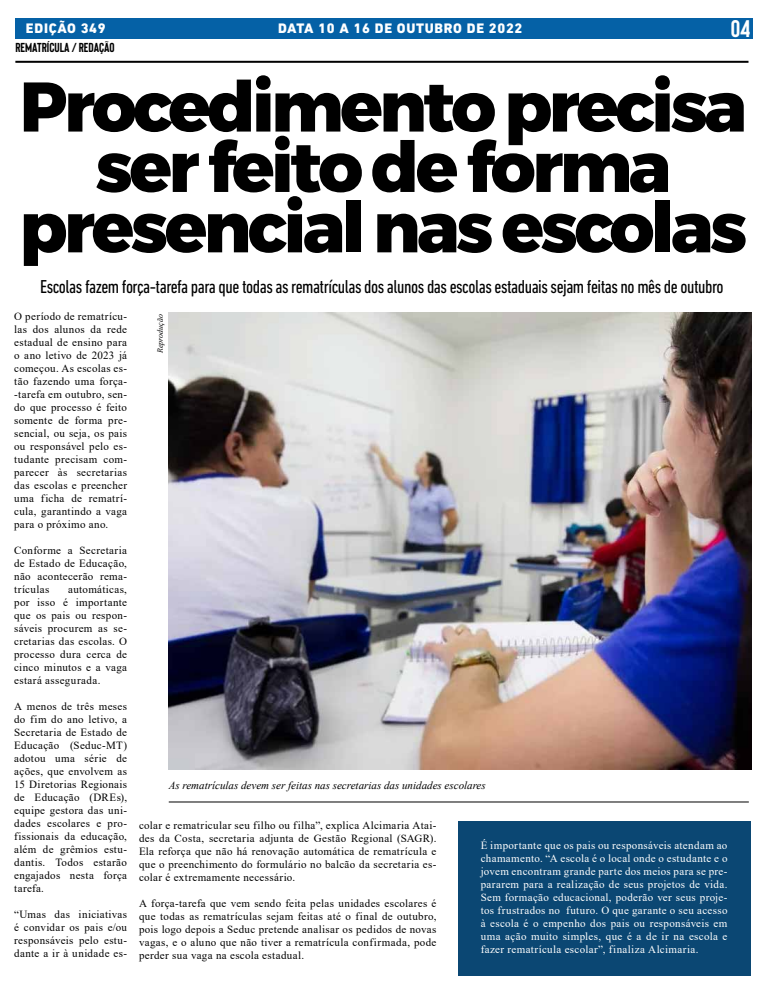
<style>
.page{position:relative;width:780px;height:993px;background:#fff}
.page>*{position:absolute;margin:0;border:0;box-sizing:border-box;transform-origin:0 0}
.t1{font:800 70px/60.3px "Montserrat";letter-spacing:-.05em;color:#000;text-align:center}
.t2{font:700 24px "Bison";color:#fff}
.t3{font:condensed 19px "DIN Next LT Pro";letter-spacing:-.025em;color:#000}
.t4{font:800 14px "DIN Next LT Pro";letter-spacing:.05em;color:#fff}
.t5{font:700 13px "Bison";color:#000}
.t6{font:11px/13px "Times New Roman";letter-spacing:.03em;color:#000;text-align:justify}
.t7{font:11px/13px "Times New Roman";letter-spacing:.035em;color:#fff;text-align:justify}
.t8{font:italic 11px "Times New Roman";color:#000}
.t9{font:italic 8px "Times New Roman";color:#000}
</style>
<div class="page">
<img style="left:169px;top:312px;width:582px;height:457px">
<div style="left:459px;top:821px;width:292px;height:154px;background:#0b4773"></div>
<div style="left:15px;top:18px;width:737px;height:21px;background:#0561a6"></div>
<hr style="left:15px;top:61px;width:733px;height:2px;background:#000">
<hr style="left:169px;top:801px;width:579px;height:1px;background:#000">
<p class="t4" style="left:26px;top:20px;width:81px">EDIÇÃO 349</p>
<p class="t4" style="left:278px;top:20px;width:246px">DATA 10 A 16 DE OUTUBRO DE 2022</p>
<h2 class="t2" style="left:730px;top:16px;width:21px">04</h2>
<p class="t5" style="left:15px;top:41px;width:101px">REMATRÍCULA / REDAÇÃO</p>
<h1 class="t1" style="left:19px;top:77px;width:729px">Procedimento precisa ser feito de forma presencial nas escolas</h1>
<h3 class="t3" style="left:40px;top:276px;width:684px">Escolas fazem força-tarefa para que todas as rematrículas dos alunos das escolas estaduais sejam feitas no mês de outubro</h3>
<p class="t6" style="left:14px;top:309px;width:114px">O período de rematrícu&shy;las dos alunos da rede estadual de ensino para o ano letivo de 2023 já começou. As escolas es&shy;tão fazendo uma força--tarefa em outubro, sen&shy;do que processo é feito somente de forma pre&shy;sencial, ou seja, os pais ou responsável pelo es&shy;tudante precisam com&shy;parecer às secretarias das escolas e preencher uma ficha de rematrí&shy;cula, garantindo a vaga para o próximo ano.</p>
<p class="t6" style="left:14px;top:543px;width:114px">Conforme a Secretaria de Estado de Educação, não acontecerão rema&shy;trículas</p>
<p class="t6" style="left:14px;top:582px;width:114px;text-indent:54px">automáticas, por isso é importante que os pais ou respon&shy;sáveis procurem as se&shy;cretarias das escolas. O processo dura cerca de cinco minutos e a vaga estará assegurada.</p>
<p class="t6" style="left:14px;top:699px;width:114px">A menos de três meses do fim do ano letivo, a Secretaria de Estado de Educação (Seduc-MT) adotou uma série de ações, que envolvem as 15 Diretorias Regionais de Educação (DREs), equipe gestora das uni&shy;dades escolares e pro&shy;fissionais da educação, além de grêmios estu&shy;dantis. Todos estarão engajados nesta força tarefa.</p>
<p class="t6" style="left:14px;top:907px;width:114px">“Umas das iniciativas é convidar os pais e/ou responsáveis pelo estu&shy;dante a ir à unidade es-</p>
<p class="t9" style="left:155px;top:353px;width:40px;rotate:-90deg">Reprodução</p>
<p class="t8" style="left:169px;top:777px;width:318px">As rematrículas devem ser feitas nas secretarias das unidades escolares</p>
<p class="t6" style="left:139px;top:817px;width:299px">colar e rematricular seu filho ou filha”, explica Alcimaria Atai&shy;des da Costa, secretaria adjunta de Gestão Regional (SAGR).<br>Ela reforça que não há renovação automática de rematrícula e que o preenchimento do formulário no balcão da secretaria es&shy;colar é extremamente necessário.</p>
<p class="t6" style="left:139px;top:895px;width:299px">A força-tarefa que vem sendo feita pelas unidades escolares é que todas as rematrículas sejam feitas até o final de outubro, pois logo depois a Seduc pretende analisar os pedidos de novas vagas, e o aluno que não tiver a rematrícula confirmada, pode perder sua vaga na escola estadual.</p>
<p class="t7" style="left:480px;top:837px;width:248px">É importante que os pais ou responsáveis atendam ao chamamento. “A escola é o local onde o estudante e o jovem encontram grande parte dos meios para se pre&shy;pararem para a realização de seus projetos de vida.<br>Sem formação educacional, poderão ver seus proje&shy;tos frustrados no futuro. O que garante o seu acesso à escola é o empenho dos pais ou responsáveis em uma ação muito simples, que é a de ir na escola e fazer rematrícula escolar”, finaliza Alcimaria.</p>
</div>
